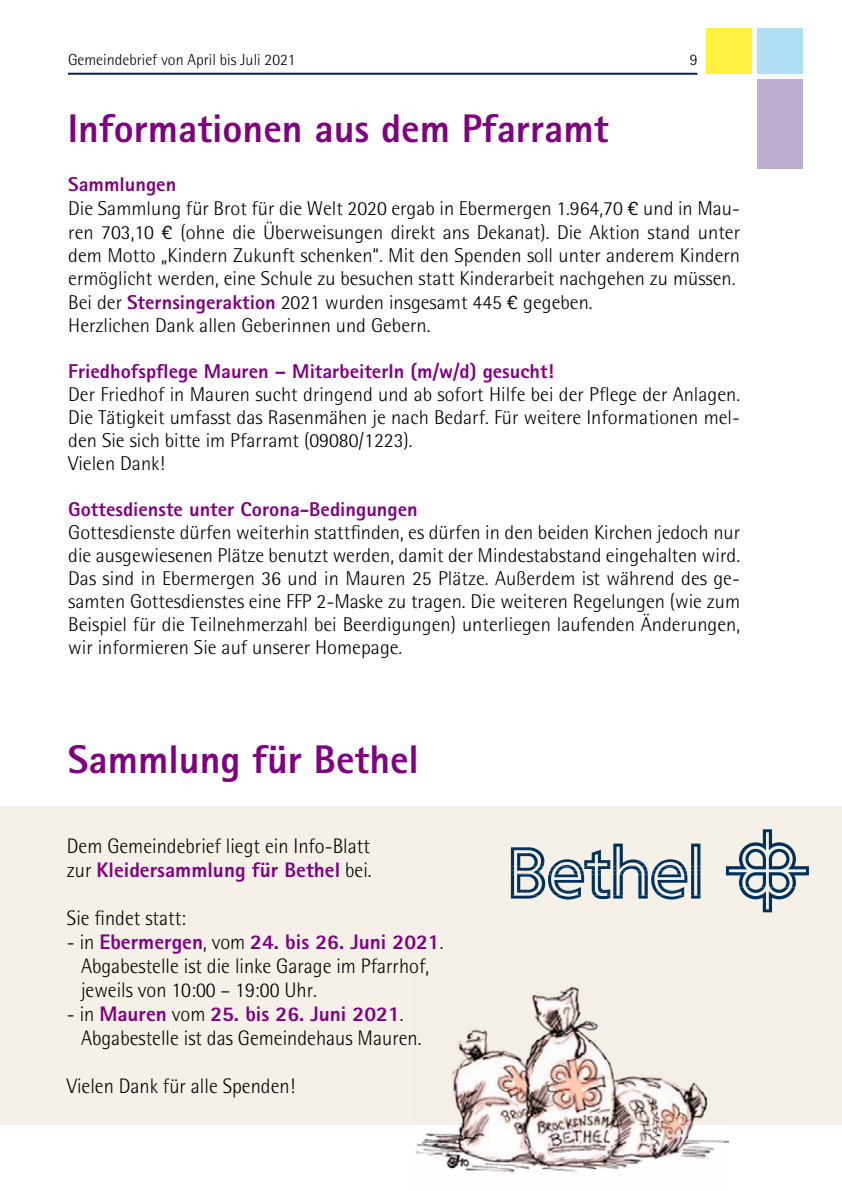
<style>
.page{position:relative;width:842px;height:1191px;background:#fff}
.page>*{position:absolute;margin:0;border:0;box-sizing:border-box;transform-origin:0 0}
.t1{font:800 40px "Rotis Sans Serif";color:#800080}
.t2{font:300 21px/24px "Rotis Semi Sans";color:#000}
.t3{font:800 21px "Rotis Sans Serif";color:#800080}
.t4{font:300 20px/23px "Rotis Semi Sans";color:#000}
.t5{font:800 20px "Rotis Sans Serif";color:#800080}
.t6{font:300 16px "Rotis Semi Sans";color:#000}
.s1{font-family:"Rotis Sans Serif Std";font-weight:400}
.s2{font-family:"Rotis Sans Serif";font-weight:800;color:#800080}
.s3{font-family:"Rotis Semi Sans";font-weight:300;color:#000}
</style>
<div class="page">
<hr style="left:68px;top:73px;width:629px;height:2px;background:#002350">
<div style="left:706px;top:28px;width:45px;height:46px;background:#ffef3f"></div>
<div style="left:757px;top:28px;width:45px;height:46px;background:#b0dff5"></div>
<div style="left:757px;top:79px;width:45px;height:90px;background:#bcadd1"></div>
<div style="left:0;top:806px;width:842px;height:319px;background:#f5f1e8"></div>
<svg style="left:726px;top:829px;width:83px;height:83px"></svg>
<svg style="left:511px;top:843px;width:189px;height:56px"></svg>
<img style="left:415px;top:986px;width:314px;height:187px">
<p class="t6" style="left:68px;top:50px;width:229px">Gemeindebrief von April bis Juli 2021</p>
<p class="t6" style="left:690px;top:50px;width:9px">9</p>
<h1 class="t1" style="left:68px;top:103px;width:542px">Informationen aus dem Pfarramt</h1>
<p class="t5" style="left:68px;top:172px;width:110px">Sammlungen</p>
<p class="t4" style="left:68px;top:197px;width:673px">Die Sammlung für Brot für die Welt 2020 ergab in Ebermergen 1.964,70 <span class="s1">€</span> und in Mau&shy;ren 703,10 <span class="s1">€</span> (ohne die Überweisungen direkt ans Dekanat). Die Aktion stand unter dem Motto „Kindern Zukunft schenken“. Mit den Spenden soll unter anderem Kindern ermöglicht werden, eine Schule zu besuchen statt Kinderarbeit nachgehen zu müssen.<br>Bei der <span class="s2">Sternsingeraktion</span> 2021 wurden insgesamt 445 <span class="s1">€</span> gegeben.<br>Herzlichen Dank allen Geberinnen und Gebern.</p>
<p class="t5" style="left:68px;top:358px;width:487px">Friedhofspflege Mauren – MitarbeiterIn (m/w/d) gesucht!</p>
<p class="t4" style="left:68px;top:382px;width:673px">Der Friedhof in Mauren sucht dringend und ab sofort Hilfe bei der Pflege der Anlagen.<br>Die Tätigkeit umfasst das Rasenmähen je nach Bedarf. Für weitere Informationen mel&shy;den Sie sich bitte im Pfarramt (09080/1223).<br>Vielen Dank!</p>
<p class="t5" style="left:68px;top:496px;width:351px">Gottesdienste unter Corona-Bedingungen</p>
<p class="t4" style="left:68px;top:520px;width:673px;text-align:justify">Gottesdienste dürfen weiterhin stattfinden, es dürfen in den beiden Kirchen jedoch nur die ausgewiesenen Plätze benutzt werden, damit der Mindestabstand eingehalten wird.<br>Das sind in Ebermergen 36 und in Mauren 25 Plätze. Außerdem ist während des ge&shy;samten Gottesdienstes eine FFP 2-Maske zu tragen. Die weiteren Regelungen (wie zum Beispiel für die Teilnehmerzahl bei Beerdigungen) unterliegen laufenden Änderungen, wir informieren Sie auf unserer Homepage.</p>
<h1 class="t1" style="left:68px;top:734px;width:353px">Sammlung für Bethel</h1>
<p class="t2" style="left:67px;top:834px;width:305px">Dem Gemeindebrief liegt ein Info-Blatt</p>
<p class="t3" style="left:67px;top:856px;width:306px"><span class="s3">zur</span> Kleidersammlung für Bethel <span class="s3">bei.</span></p>
<p class="t2" style="left:67px;top:906px;width:121px">Sie findet statt:</p>
<p class="t3" style="left:67px;top:928px;width:378px"><span class="s3">- in</span> Ebermergen<span class="s3">, vom</span> 24. bis 26. Juni 2021<span class="s3">.</span></p>
<p class="t2" style="left:81px;top:954px;width:350px">Abgabestelle ist die linke Garage im Pfarrhof, jeweils von 10:00 – 19:00 Uhr.</p>
<p class="t3" style="left:67px;top:1000px;width:338px"><span class="s3">- in</span> Mauren <span class="s3">vom</span> 25. bis 26. Juni 2021<span class="s3">.</span></p>
<p class="t2" style="left:81px;top:1026px;width:342px">Abgabestelle ist das Gemeindehaus Mauren.</p>
<p class="t2" style="left:67px;top:1074px;width:230px">Vielen Dank für alle Spenden!</p>
</div>
